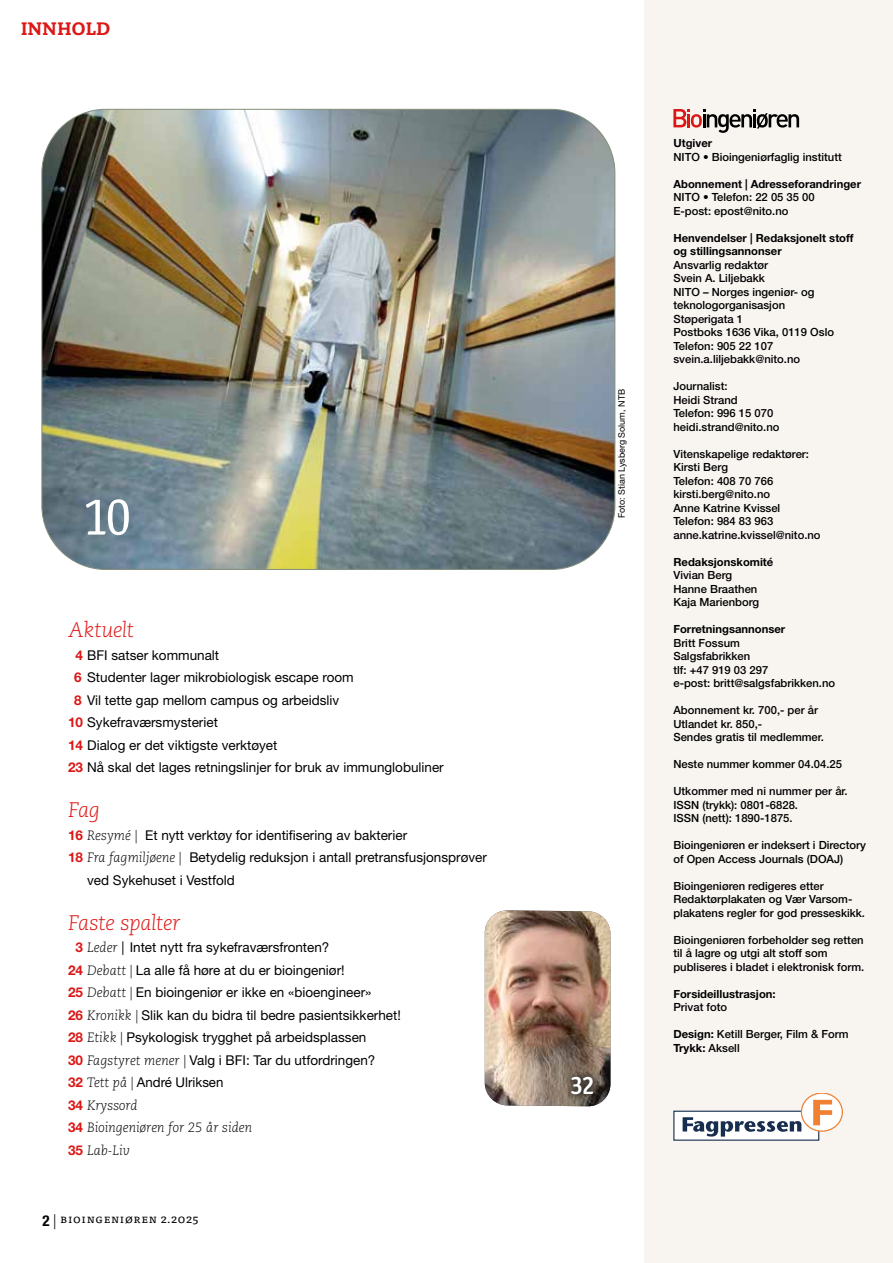
<style>
.page{position:relative;width:893px;height:1263px;background:#fff}
.page>*{position:absolute;margin:0;border:0;box-sizing:border-box;transform-origin:0 0}
.t1{font:300 55.5px "Urbana";color:#fff}
.t2{font:500 27px "Urbana";color:#fff}
.t3{font:italic 300 21px "Caecilia LT Std";letter-spacing:-.02em;color:#dc1715}
.t4{font:800 18px "Caecilia LT Std";letter-spacing:.02em;color:#dc1715}
.t5{font:13.5px/22.5px "Helvetica Neue LT Pro";color:#000}
.t6{font:italic 300 13.5px/22.5px "Caecilia LT Std";color:#000}
.t7{font:12px "Tisa Pro";letter-spacing:.05em;color:#000}
.t8{font:500 11.25px/13.5px "Helvetica Neue LT Pro";color:#000}
.t9{font:700 11.25px/13.5px "Helvetica Neue LT Pro";color:#000}
.t10{font:9px "Helvetica Neue LT Pro";color:#000}
.s1{font-weight:700;color:#dc1715}
.s2{font-family:"Caecilia LT Std";font-weight:300;font-style:italic}
.s3{font-family:"Helvetica Neue LT Pro";font-weight:700;font-style:normal;color:#dc1715}
.s4{font-family:"Helvetica Neue LT Pro";font-weight:700;font-stretch:condensed;font-size:15px}
.s5{font-family:"Helvetica Neue LT Pro";font-weight:300;font-size:15px}
.s6{font-weight:700}
</style>
<div class="page">
<div style="left:644px;top:0;width:249px;height:1263px;background:#f8f5f1"></div>
<div style="left:674px;top:1111px;width:145px;height:29px;background:#fff"></div>
<div style="left:674px;top:1111px;width:145px;height:30px;border:1px solid #182e4e"></div>
<svg style="left:683px;top:1117px;width:118px;height:19px"></svg>
<svg style="left:801px;top:1093px;width:41px;height:38px"></svg>
<div style="left:801px;top:1093px;width:41px;height:39px;border:1px solid #f08032;border-radius:50%"></div>
<svg style="left:813px;top:1100px;width:19px;height:25px"></svg>
<img style="left:485px;top:910px;width:125px;height:196px">
<div style="left:564px;top:1068px;width:37px;height:34px;background:#000;opacity:.7"></div>
<svg style="left:673px;top:109px;width:126px;height:24px"></svg>
<img style="left:42px;top:109px;width:573px;height:460px">
<h3 class="t4" style="left:21px;top:18px;width:90px">INNHOLD</h3>
<h1 class="t1" style="left:82px;top:488px;width:50px">10</h1>
<h3 class="t3" style="left:68px;top:618px;width:67px">Aktuelt</h3>
<p class="t5" style="left:75px;top:643px;width:145px"><span class="s1">4</span> BFI satser kommunalt</p>
<p class="t5" style="left:74px;top:666px;width:281px"><span class="s1">6</span> Studenter lager mikrobiologisk escape room</p>
<p class="t5" style="left:74px;top:688px;width:267px"><span class="s1">8</span> Vil tette gap mellom campus og arbeidsliv</p>
<p class="t5" style="left:68px;top:711px;width:151px"><span class="s1">10</span> Sykefraværsmysteriet</p>
<p class="t5" style="left:68px;top:733px;width:211px"><span class="s1">14</span> Dialog er det viktigste verktøyet</p>
<p class="t5" style="left:68px;top:756px;width:377px"><span class="s1">23</span> Nå skal det lages retningslinjer for bruk av immunglobuliner</p>
<h3 class="t3" style="left:68px;top:798px;width:34px">Fag</h3>
<p class="t5" style="left:68px;top:823px;width:341px"><span class="s1">16</span> <span class="s2">Resymé |</span> Et nytt verktøy for identifisering av bakterier</p>
<p class="t5" style="left:68px;top:846px;width:420px"><span class="s1">18</span> <span class="s2">Fra fagmiljøene |</span> Betydelig reduksjon i antall pretransfusjonsprøver</p>
<p class="t5" style="left:87px;top:868px;width:149px">ved Sykehuset i Vestfold</p>
<h3 class="t3" style="left:68px;top:910px;width:114px">Faste spalter</h3>
<p class="t5" style="left:68px;top:936px;width:334px;text-indent:8px"><span class="s1">3</span> <span class="s2">Leder</span> | Intet nytt fra sykefraværsfronten?<br><span class="s1">24</span> <span class="s2">Debatt |</span> La alle få høre at du er bioingeniør!<br><span class="s1">25</span> <span class="s2">Debatt |</span> En bioingeniør er ikke en «bioengineer»<br><span class="s1">26</span> <span class="s2">Kronikk |</span> Slik kan du bidra til bedre pasientsikkerhet!<br><span class="s1">28</span> <span class="s2">Etikk |</span> Psykologisk trygghet på arbeidsplassen<br><span class="s1">30</span> <span class="s2">Fagstyret mener |</span> Valg i BFI: Tar du utfordringen?<br><span class="s1">32</span> <span class="s2">Tett på |</span> André Ulriksen</p>
<p class="t6" style="left:68px;top:1094px;width:186px"><span class="s3">34</span> Kryssord<br><span class="s3">34</span> Bioingeniøren for 25 år siden<br><span class="s3">35</span> Lab-Liv</p>
<p class="t7" style="left:43px;top:1209px;width:157px"><span class="s4">2</span> <span class="s5">|</span> Bioingeniøren 2.2025</p>
<p class="t10" style="left:616px;top:518px;width:131px;rotate:-90deg">Foto: Stian Lysberg Solum, NTB</p>
<h2 class="t2" style="left:571px;top:1071px;width:25px">32</h2>
<p class="t9" style="left:673px;top:136px;width:40px">Utgiver</p>
<p class="t8" style="left:673px;top:150px;width:170px">NITO • Bioingeniørfaglig institutt</p>
<p class="t9" style="left:673px;top:177px;width:189px">Abonnement | Adresseforandringer</p>
<p class="t8" style="left:673px;top:190px;width:143px">NITO • Telefon: 22 05 35 00<br>E-post: epost@nito.no</p>
<p class="t9" style="left:673px;top:231px;width:182px">Henvendelser | Redaksjonelt stoff og stillingsannonser</p>
<p class="t8" style="left:673px;top:258px;width:162px">Ansvarlig redaktør<br>Svein A. Liljebakk<br>NITO – Norges ingeniør- og teknologorganisasjon<br>Støperigata 1<br>Postboks 1636 Vika, 0119 Oslo<br>Telefon: 905 22 107 svein.a.liljebakk@nito.no</p>
<p class="t8" style="left:673px;top:379px;width:108px">Journalist:<br>Heidi Strand<br>Telefon: 996 15 070 heidi.strand@nito.no</p>
<p class="t8" style="left:673px;top:447px;width:149px">Vitenskapelige redaktører:<br>Kirsti Berg<br>Telefon: 408 70 766 kirsti.berg@nito.no<br>Anne Katrine Kvissel<br>Telefon: 984 83 963 anne.katrine.kvissel@nito.no</p>
<p class="t9" style="left:673px;top:555px;width:101px">Redaksjonskomité</p>
<p class="t8" style="left:673px;top:568px;width:87px">Vivian Berg<br>Hanne Braathen<br>Kaja Marienborg</p>
<p class="t9" style="left:673px;top:622px;width:113px">Forretningsannonser</p>
<p class="t8" style="left:673px;top:636px;width:163px">Britt Fossum<br>Salgsfabrikken<br>tlf: +47 919 03 297<br>e-post: britt@salgsfabrikken.no</p>
<p class="t8" style="left:673px;top:703px;width:152px">Abonnement kr. 700,- per år<br>Utlandet kr. 850,-<br>Sendes gratis til medlemmer.</p>
<p class="t8" style="left:673px;top:757px;width:170px">Neste nummer kommer 04.04.25</p>
<p class="t8" style="left:673px;top:784px;width:176px">Utkommer med ni nummer per år.<br>ISSN (trykk): 0801-6828.<br>ISSN (nett): 1890-1875.</p>
<p class="t8" style="left:673px;top:838px;width:194px">Bioingeniøren er indeksert i Directory of Open Access Journals (DOAJ)</p>
<p class="t8" style="left:673px;top:879px;width:193px">Bioingeniøren redigeres etter<br>Redaktørplakaten og Vær Varsom&shy;plakatens regler for god presseskikk.</p>
<p class="t8" style="left:673px;top:933px;width:192px">Bioingeniøren forbeholder seg retten til å lagre og utgi alt stoff som publiseres i bladet i elektronisk form.</p>
<p class="t9" style="left:673px;top:987px;width:104px">Forsideillustrasjon:</p>
<p class="t8" style="left:673px;top:1000px;width:55px">Privat foto</p>
<p class="t8" style="left:673px;top:1027px;width:177px"><span class="s6">Design:</span> Ketill Berger, Film &amp; Form<br><span class="s6">Trykk:</span> Aksell</p>
</div>
